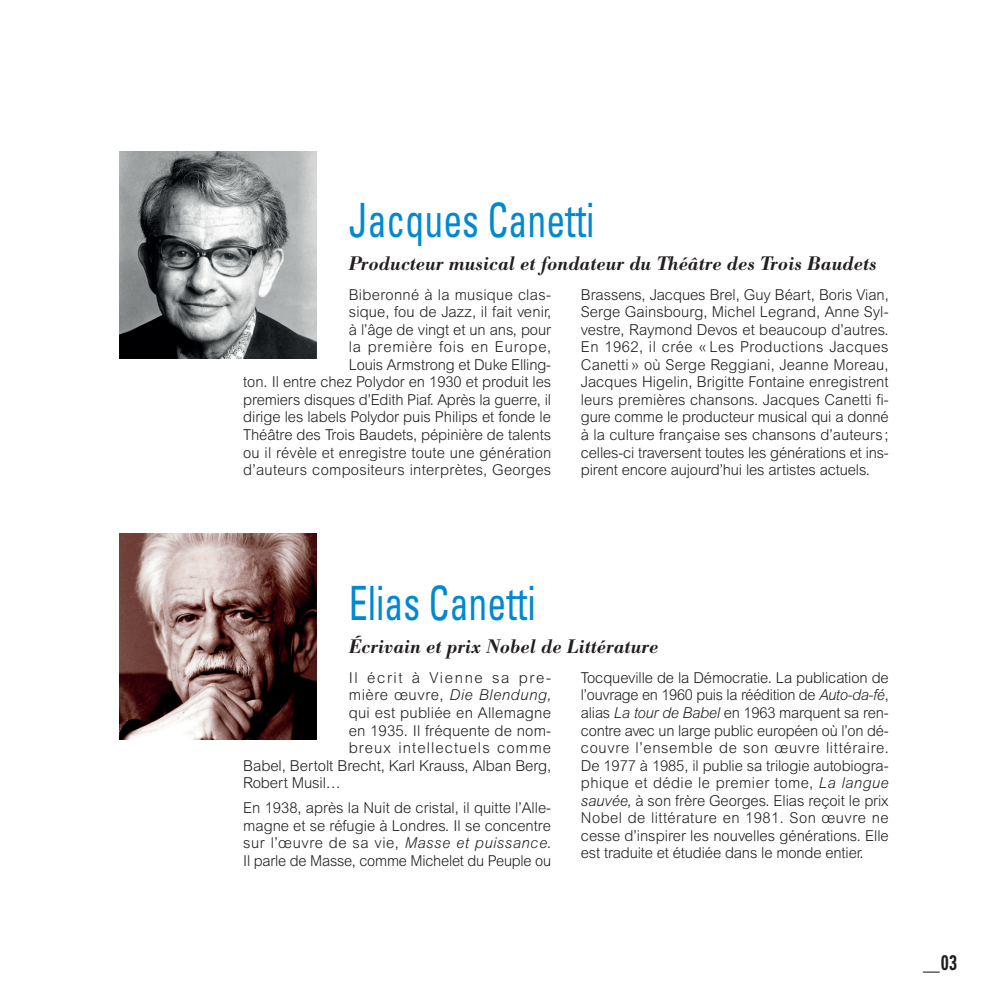
<style>
.page{position:relative;width:993px;height:993px;background:#fff}
.page>*{position:absolute;margin:0;border:0;box-sizing:border-box;transform-origin:0 0}
.t1{font:condensed 47.25px "Univers LT Std";color:#0089cf;scale:.8 1}
.t2{font:700 condensed 21px "Univers LT Std";color:#231f20;scale:.8 1}
.t3{font:italic 500 19.25px "Bodoni BE";color:#231f20}
.t4{font:300 15.05px/17.5px "Arial MT Std";letter-spacing:-.005em;color:#231f20;text-align:justify}
.t5{font:300 15.05px "Arial MT Std";letter-spacing:.015em;color:#231f20}
.t6{font:italic 300 15.05px "Arial MT Std";letter-spacing:.035em;color:#231f20}
.t7{font:300 15.05px "Arial MT Std";letter-spacing:.07em;color:#231f20}
.t8{font:300 15.05px "Arial MT Std";letter-spacing:.11em;color:#231f20}
.s1{font-style:normal}
.s2{font-style:italic}
</style>
<div class="page">
<img style="left:119px;top:533px;width:197px;height:206px">
<img style="left:119px;top:152px;width:197px;height:206px">
<h1 class="t1" style="left:349px;top:190px;width:309px">Jacques Canetti</h1>
<p class="t3" style="left:349px;top:252px;width:529px">Producteur musical et fondateur du Théâtre des Trois Baudets</p>
<p class="t4" style="left:243px;top:286px;width:309px;text-align:right">Biberonné à la musique clas‑<br>sique, fou de Jazz, il fait venir,<br>à l’âge de vingt et un ans, pour<br>la première fois en Europe,<br>Louis Armstrong et Duke Elling‑<br>ton. Il entre chez Polydor en 1930 et produit les premiers disques d’Edith Piaf. Après la guerre, il dirige les labels Polydor puis Philips et fonde le Théâtre des Trois Baudets, pépinière de talents ou il révèle et enregistre toute une génération d’auteurs compositeurs interprètes, Georges</p>
<p class="t4" style="left:580px;top:286px;width:309px">Brassens, Jacques Brel, Guy Béart, Boris Vian, Serge Gainsbourg, Michel Legrand, Anne Syl‑ vestre, Raymond Devos et beaucoup d’autres.<br>En 1962, il crée « Les Productions Jacques Canetti » où Serge Reggiani, Jeanne Moreau, Jacques Higelin, Brigitte Fontaine enregistrent leurs premières chansons. Jacques Canetti fi‑ gure comme le producteur musical qui a donné à la culture française ses chansons d’auteurs; celles‑ci traversent toutes les générations et ins‑ pirent encore aujourd’hui les artistes actuels.</p>
<h1 class="t1" style="left:349px;top:573px;width:235px">Elias Canetti</h1>
<p class="t3" style="left:349px;top:635px;width:311px">Écrivain et prix Nobel de Littérature</p>
<p class="t8" style="left:349px;top:669px;width:204px">Il écrit à Vienne sa pre‑</p>
<p class="t6" style="left:349px;top:686px;width:204px"><span class="s1">mière œuvre,</span> Die Blendung,</p>
<p class="t5" style="left:349px;top:704px;width:204px">qui est publiée en Allemagne</p>
<p class="t4" style="left:349px;top:721px;width:204px">en 1935. Il fréquente de nom‑</p>
<p class="t7" style="left:349px;top:739px;width:204px">breux intellectuels comme</p>
<p class="t4" style="left:243px;top:756px;width:309px">Babel, Bertolt Brecht, Karl Krauss, Alban Berg,</p>
<p class="t4" style="left:243px;top:773px;width:99px">Robert Musil…</p>
<p class="t4" style="left:243px;top:798px;width:309px">En 1938, après la Nuit de cristal, il quitte l’Alle‑ magne et se réfugie à Londres. Il se concentre sur l’œuvre de sa vie, <span class="s2">Masse et puissance.<br></span>Il parle de Masse, comme Michelet du Peuple ou</p>
<p class="t4" style="left:580px;top:668px;width:309px">Tocqueville de la Démocratie. La publication de l’ouvrage en 1960 puis la réédition de <span class="s2">Auto-da‑fé</span>, alias <span class="s2">La tour de Babel</span> en 1963 marquent sa ren‑ contre avec un large public européen où l’on dé‑ couvre l’ensemble de son œuvre littéraire.<br>De 1977 à 1985, il publie sa trilogie autobiogra‑ phique et dédie le premier tome, <span class="s2">La langue sauvée,</span> à son frère Georges. Elias reçoit le prix Nobel de littérature en 1981. Son œuvre ne cesse d’inspirer les nouvelles générations. Elle est traduite et étudiée dans le monde entier.</p>
<h2 class="t2" style="left:922px;top:949px;width:44px">__03</h2>
</div>
